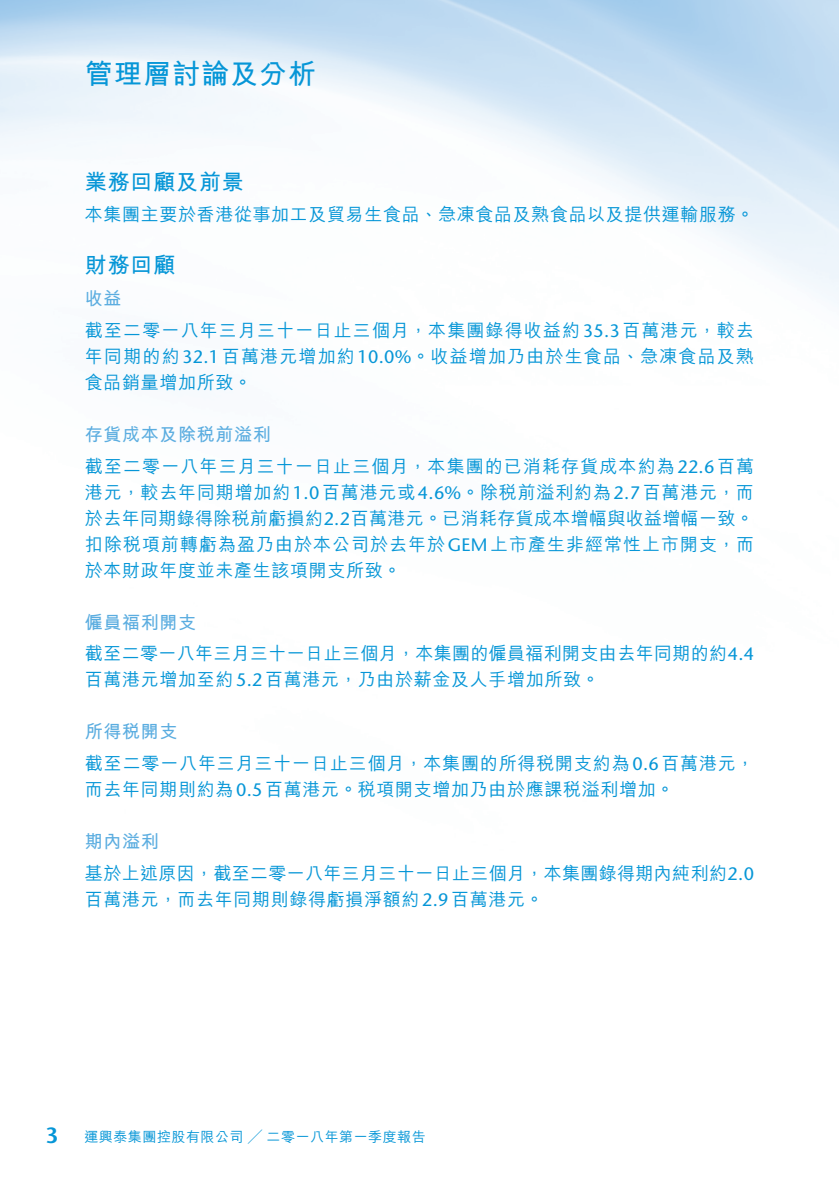
<style>
.page{position:relative;width:839px;height:1191px;background:#fff}
.page>*{position:absolute;margin:0;border:0;box-sizing:border-box;transform-origin:0 0}
.t1{font:700 28px "M Hei HK";letter-spacing:.035em;color:#0696d7}
._01_H1{font:700 22px "M Hei HK";letter-spacing:.035em;color:#0696d7}
.t2{font:600 22px "Stone Sans Std";color:#0696d7}
._00_txt{font:500 18px/26px "M Hei HK";letter-spacing:.035em;color:#0696d7}
._02_H2{font:700 18px "M Hei HK";letter-spacing:.035em;color:#5bade0}
.t3{font:500 14px "M Hei HK";letter-spacing:.035em;color:#0696d7}
.s1{font-family:"Stone Sans Std"}
</style>
<div class="page">
<p class="t1" style="left:85px;top:54px;width:233px">管理層討論及分析</p>
<p class="_01_H1" style="left:85px;top:166px;width:160px">業務回顧及前景</p>
<p class="_00_txt" style="left:85px;top:200px;width:671px">本集團主要於香港從事加工及貿易生食品、急凍食品及熟食品以及提供運輸服務。</p>
<p class="_01_H1" style="left:85px;top:249px;width:92px">財務回顧</p>
<p class="_02_H2" style="left:85px;top:285px;width:38px">收益</p>
<p class="_00_txt" style="left:85px;top:316px;width:671px;text-align:justify">截至二零一八年三月三十一日止三個月，本集團錄得收益約<span class="s1">35.3</span>百萬港元，較去年同期的約<span class="s1">32.1</span>百萬港元增加約<span class="s1">10.0%</span>。收益增加乃由於生食品、急凍食品及熟食品銷量增加所致。</p>
<p class="_02_H2" style="left:85px;top:421px;width:187px">存貨成本及除稅前溢利</p>
<p class="_00_txt" style="left:85px;top:451px;width:671px;text-align:justify">截至二零一八年三月三十一日止三個月，本集團的已消耗存貨成本約為<span class="s1">22.6</span>百萬港元，較去年同期增加約<span class="s1">1.0</span>百萬港元或<span class="s1">4.6%</span>。除稅前溢利約為<span class="s1">2.7</span>百萬港元，而於去年同期錄得除稅前虧損約<span class="s1">2.2</span>百萬港元。已消耗存貨成本增幅與收益增幅一致。扣除稅項前轉虧為盈乃由於本公司於去年於<span class="s1">GEM</span>上市產生非經常性上市開支，而於本財政年度並未產生該項開支所致。</p>
<p class="_02_H2" style="left:85px;top:609px;width:113px">僱員福利開支</p>
<p class="_00_txt" style="left:85px;top:639px;width:671px">截至二零一八年三月三十一日止三個月，本集團的僱員福利開支由去年同期的約<span class="s1">4.4</span>百萬港元增加至約<span class="s1">5.2</span>百萬港元，乃由於薪金及人手增加所致。</p>
<p class="_02_H2" style="left:85px;top:718px;width:94px">所得稅開支</p>
<p class="_00_txt" style="left:85px;top:749px;width:671px">截至二零一八年三月三十一日止三個月，本集團的所得稅開支約為<span class="s1">0.6</span>百萬港元，而去年同期則約為<span class="s1">0.5</span>百萬港元。稅項開支增加乃由於應課稅溢利增加。</p>
<p class="_02_H2" style="left:85px;top:828px;width:75px">期內溢利</p>
<p class="_00_txt" style="left:85px;top:858px;width:671px">基於上述原因，截至二零一八年三月三十一日止三個月，本集團錄得期內純利約<span class="s1">2.0</span>百萬港元，而去年同期則錄得虧損淨額約<span class="s1">2.9</span>百萬港元。</p>
<p class="t2" style="left:46px;top:1121px;width:14px">3</p>
<p class="t3" style="left:84px;top:1126px;width:343px">運興泰集團控股有限公司 ╱ 二零一八年第一季度報告</p>
</div>
